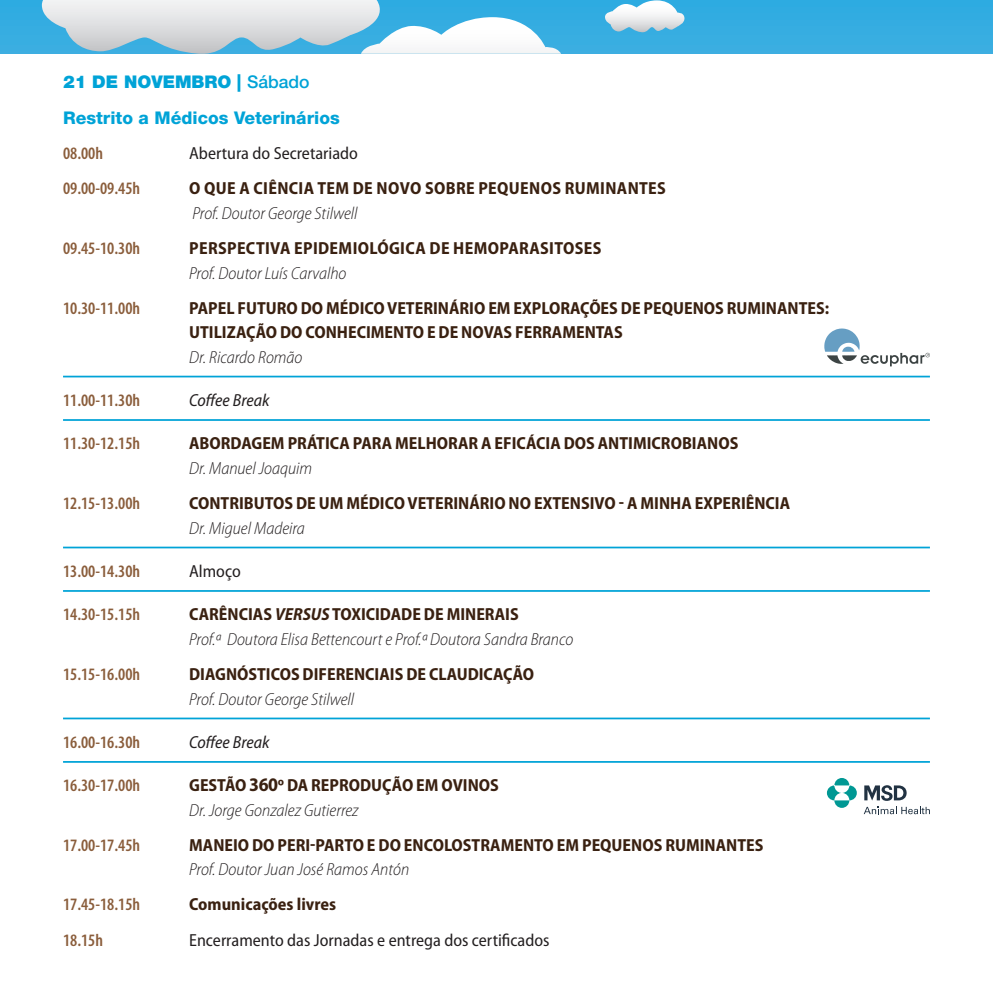
<style>
.page{position:relative;width:993px;height:993px;background:#fff}
.page>*{position:absolute;margin:0;border:0;box-sizing:border-box;transform-origin:0 0}
.t1{font:700 semi-condensed 17.5px/24.5px "Myriad Pro";color:#3a2111}
.t2{font:italic 300 semi-condensed 17.5px/24.5px "Myriad Pro";color:#231f20}
.t3{font:600 condensed 17.5px "Myriad Pro";color:#8a5d3b}
.t4{font:700 semi-condensed 17.5px/24.5px "Myriad Pro";letter-spacing:.02em;color:#3a2111}
.t5{font:semi-condensed 17.5px "Myriad Pro";color:#231f20}
.t6{font:800 17.5px "Helvetica Neue";color:#00a3d7}
.t7{font:italic semi-condensed 17.5px "Myriad Pro";color:#231f20}
.t8{font:900 17.5px "Helvetica Neue";color:#00a3d7}
.s1{font-weight:500}
.s2{font-weight:300;font-style:italic;color:#231f20}
.s3{font-weight:700;font-style:normal;color:#3a2111}
.s4{font-weight:700;color:#3a2111}
.s5{font-size:19.25px}
</style>
<div class="page">
<div style="left:0;top:0;width:992px;height:54px;background:#36ade1"></div>
<svg style="left:605px;top:0;width:80px;height:33px"></svg>
<svg style="left:42px;top:0;width:519px;height:54px"></svg>
<hr style="left:63px;top:375px;width:866px;height:2px;background:#00a3d7">
<hr style="left:63px;top:419px;width:866px;height:2px;background:#00a3d7">
<hr style="left:63px;top:546px;width:866px;height:2px;background:#00a3d7">
<hr style="left:63px;top:590px;width:866px;height:1px;background:#00a3d7">
<hr style="left:63px;top:717px;width:866px;height:2px;background:#00a3d7">
<hr style="left:63px;top:760px;width:866px;height:2px;background:#00a3d7">
<svg style="left:824px;top:328px;width:106px;height:38px"></svg>
<svg style="left:826px;top:778px;width:30px;height:29px"></svg>
<svg style="left:864px;top:785px;width:42px;height:15px"></svg>
<svg style="left:863px;top:806px;width:66px;height:8px"></svg>
<p class="t8" style="left:63px;top:71px;width:248px">21 DE NOVEMBRO | <span class="s1">Sábado</span></p>
<p class="t6" style="left:63px;top:108px;width:278px">Restrito a Médicos Veterinários</p>
<p class="t3" style="left:63px;top:143px;width:41px">08.00h</p>
<p class="t5" style="left:189px;top:144px;width:170px">Abertura do Secretariado</p>
<p class="t3" style="left:63px;top:178px;width:78px">09.00-09.45h</p>
<p class="t4" style="left:189px;top:176px;width:478px">O QUE A CIÊNCIA TEM DE NOVO SOBRE PEQUENOS RUMINANTES</p>
<p class="t2" style="left:192px;top:201px;width:167px">Prof. Doutor George Stilwell</p>
<p class="t3" style="left:63px;top:237px;width:78px">09.45-10.30h</p>
<p class="t4" style="left:189px;top:236px;width:413px">PERSPECTIVA EPIDEMIOLÓGICA DE HEMOPARASITOSES<br><span class="s2">Prof. Doutor Luís Carvalho</span></p>
<p class="t3" style="left:63px;top:297px;width:78px">10.30-11.00h</p>
<p class="t1" style="left:189px;top:295px;width:641px">PAPEL FUTURO DO MÉDICO VETERINÁRIO EM EXPLORAÇÕES DE PEQUENOS RUMINANTES:</p>
<p class="t1" style="left:189px;top:320px;width:435px">UTILIZAÇÃO DO CONHECIMENTO E DE NOVAS FERRAMENTAS</p>
<p class="t2" style="left:189px;top:345px;width:115px">Dr. Ricardo Romão</p>
<p class="t3" style="left:63px;top:389px;width:78px">11.00-11.30h</p>
<p class="t7" style="left:189px;top:390px;width:82px">Coffee Break</p>
<p class="t3" style="left:63px;top:432px;width:78px">11.30-12.15h</p>
<p class="t1" style="left:189px;top:431px;width:550px">ABORDAGEM PRÁTICA PARA MELHORAR A EFICÁCIA DOS ANTIMICROBIANOS<br><span class="s2">Dr. Manuel Joaquim</span></p>
<p class="t3" style="left:63px;top:492px;width:78px">12.15-13.00h</p>
<p class="t1" style="left:189px;top:491px;width:602px">CONTRIBUTOS DE UM MÉDICO VETERINÁRIO NO EXTENSIVO - A MINHA EXPERIÊNCIA</p>
<p class="t2" style="left:189px;top:515px;width:117px">Dr. Miguel Madeira</p>
<p class="t3" style="left:63px;top:560px;width:78px">13.00-14.30h</p>
<p class="t5" style="left:189px;top:561px;width:53px">Almoço</p>
<p class="t3" style="left:63px;top:603px;width:78px">14.30-15.15h</p>
<p class="t2" style="left:189px;top:602px;width:385px"><span class="s3">CARÊNCIAS</span> <span class="s4">VERSUS</span> <span class="s3">TOXICIDADE DE MINERAIS<br></span>Prof.ª Doutora Elisa Bettencourt e Prof.ª Doutora Sandra Branco</p>
<p class="t3" style="left:63px;top:663px;width:78px">15.15-16.00h</p>
<p class="t1" style="left:189px;top:661px;width:346px">DIAGNÓSTICOS DIFERENCIAIS DE CLAUDICAÇÃO<br><span class="s2">Prof. Doutor George Stilwell</span></p>
<p class="t3" style="left:63px;top:731px;width:78px">16.00-16.30h</p>
<p class="t7" style="left:189px;top:732px;width:82px">Coffee Break</p>
<p class="t3" style="left:63px;top:774px;width:78px">16.30-17.00h</p>
<p class="t1" style="left:189px;top:773px;width:311px">GESTÃO <span class="s5">360</span>º DA REPRODUÇÃO EM OVINOS</p>
<p class="t2" style="left:189px;top:798px;width:171px">Dr. Jorge Gonzalez Gutierrez</p>
<p class="t3" style="left:63px;top:834px;width:78px">17.00-17.45h</p>
<p class="t1" style="left:189px;top:832px;width:575px">MANEIO DO PERI-PARTO E DO ENCOLOSTRAMENTO EM PEQUENOS RUMINANTES</p>
<p class="t2" style="left:189px;top:857px;width:221px">Prof. Doutor Juan José Ramos Antón</p>
<p class="t3" style="left:63px;top:893px;width:78px">17.45-18.15h</p>
<p class="t1" style="left:189px;top:892px;width:148px">Comunicações livres</p>
<p class="t3" style="left:63px;top:928px;width:41px">18.15h</p>
<p class="t5" style="left:189px;top:929px;width:362px">Encerramento das Jornadas e entrega dos certificados</p>
</div>
